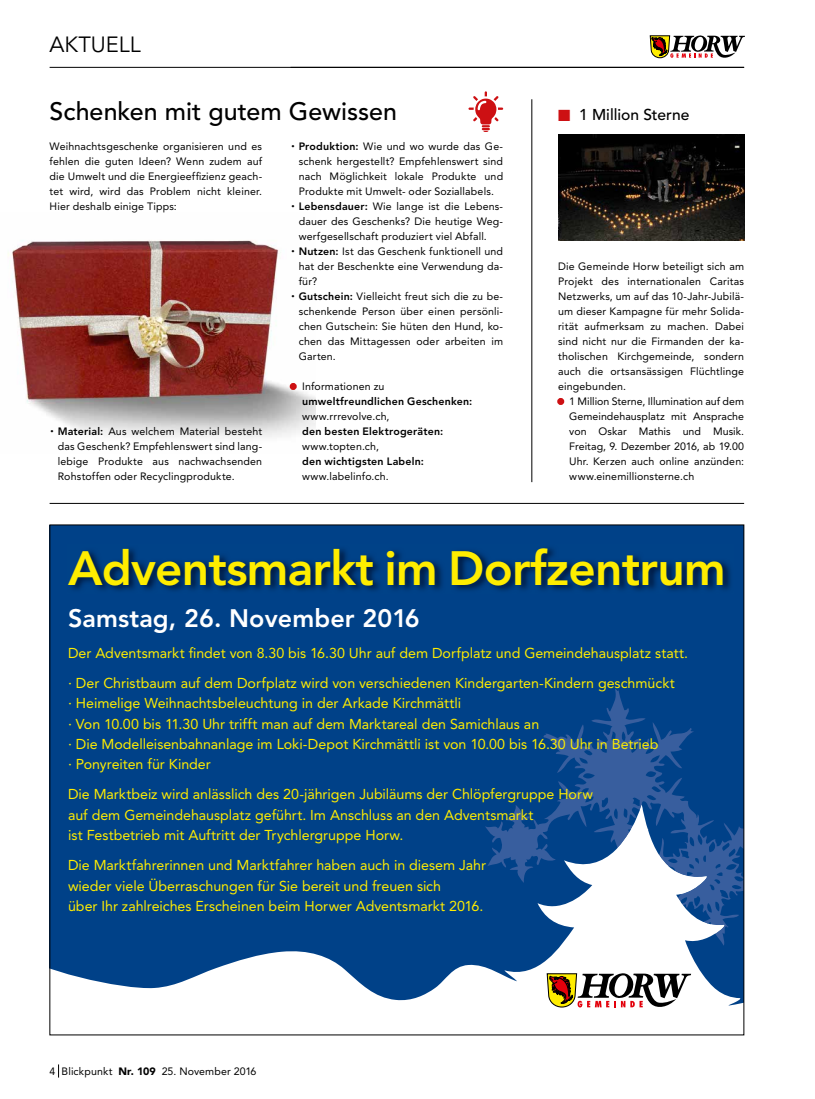
<style>
.page{position:relative;width:815px;height:1099px;background:#fff}
.page>*{position:absolute;margin:0;border:0;box-sizing:border-box;transform-origin:0 0}
.t1{font:800 47.75px "Avenir";letter-spacing:-.015em;color:#ffed00}
.t2{font:800 25.12px "Avenir";letter-spacing:.005em;color:#fff}
.t3{font:500 25px "Avenir";letter-spacing:.005em;color:#000}
.t4{font:21.88px "Avenir";color:#000}
.t5{font:500 15.62px "Avenir";color:#000}
.t6{font:14.25px/20.1px "Avenir";letter-spacing:-.005em;color:#ffed00}
.t7{font:10.62px/15px "Avenir";letter-spacing:.015em;color:#000;text-align:justify}
.t8{font:800 10.62px/15px "Avenir";letter-spacing:.02em;color:#000}
.s1{font-size:18.75px}
.s2{font-weight:800}
.s3{color:#cd1013}
.s4{font-weight:400}
.s5{font-weight:800;color:#cd1013}
.s6{font-weight:900}
</style>
<div class="page">
<svg style="left:650px;top:35px;width:94px;height:23px"></svg>
<hr style="left:50px;top:67px;width:694px;height:1px;background:#000">
<svg style="left:58px;top:1064px;width:1px;height:13px"></svg>
<hr style="left:749px;top:525px;width:1px;height:498px;background:#000">
<div style="left:50px;top:525px;width:694px;height:493px;background:#004188"></div>
<svg style="left:52px;top:945px;width:690px;height:73px;fill:#fff"></svg>
<svg style="left:485px;top:689px;width:257px;height:256px"></svg>
<svg style="left:618px;top:804px;width:107px;height:129px"></svg>
<svg style="left:547px;top:973px;width:144px;height:34px;background:#9f8e7c"></svg>
<img style="left:71px;top:548px;width:660px;height:43px">
<svg style="left:468px;top:91px;width:35px;height:41px"></svg>
<div style="left:557px;top:398px;width:7px;height:7px;border:3px solid #cd1013;border-radius:50%"></div>
<hr style="left:531px;top:99px;width:1px;height:383px;background:#000">
<img style="left:558px;top:135px;width:186px;height:105px">
<img style="left:8px;top:240px;width:307px;height:198px">
<div style="left:290px;top:383px;width:7px;height:7px;border:3px solid #cd1013;border-radius:50%"></div>
<hr style="left:50px;top:503px;width:694px;height:1px;background:#000">
<h3 class="t4" style="left:50px;top:32px;width:93px">AKTUELL</h3>
<h3 class="t3" style="left:50px;top:97px;width:349px">Schenken mit gutem Gewissen</h3>
<p class="t7" style="left:50px;top:139px;width:214px">Weihnachtsgeschenke organisieren und es fehlen die guten Ideen? Wenn zudem auf die Umwelt und die Energieeffizienz geach&shy;tet wird, wird das Problem nicht kleiner.<br>Hier deshalb einige Tipps:</p>
<p class="t7" style="left:58px;top:424px;width:206px;text-indent:-8px"><span class="s1">·</span> <span class="s2">Material:</span> Aus welchem Material besteht das Geschenk? Empfehlenswert sind lang&shy;lebige Produkte aus nachwachsenden Rohstoffen oder Recyclingprodukte.</p>
<p class="t7" style="left:291px;top:139px;width:214px"><span class="s1">·</span> <span class="s2">Produktion:</span> Wie und wo wurde das Ge-</p>
<p class="t7" style="left:299px;top:154px;width:206px">schenk hergestellt? Empfehlenswert sind</p>
<p class="t7" style="left:299px;top:169px;width:206px">nach Möglichkeit lokale Produkte und</p>
<p class="t7" style="left:299px;top:184px;width:197px">Produkte mit Umwelt- oder Soziallabels.</p>
<p class="t7" style="left:291px;top:199px;width:214px"><span class="s1">·</span> <span class="s2">Lebensdauer:</span> Wie lange ist die Lebens-</p>
<p class="t7" style="left:299px;top:214px;width:206px">dauer des Geschenks? Die heutige Weg-</p>
<p class="t7" style="left:299px;top:229px;width:190px">werfgesellschaft produziert viel Abfall.</p>
<p class="t7" style="left:291px;top:244px;width:214px"><span class="s1">·</span> <span class="s2">Nutzen:</span> Ist das Geschenk funktionell und</p>
<p class="t7" style="left:299px;top:259px;width:206px">hat der Beschenkte eine Verwendung da-</p>
<p class="t7" style="left:299px;top:274px;width:20px">für?</p>
<p class="t7" style="left:291px;top:289px;width:214px"><span class="s1">·</span> <span class="s2">Gutschein:</span> Vielleicht freut sich die zu be-</p>
<p class="t7" style="left:299px;top:304px;width:206px">schenkende Person über einen persönli-</p>
<p class="t7" style="left:299px;top:319px;width:206px">chen Gutschein: Sie hüten den Hund, ko-</p>
<p class="t7" style="left:299px;top:334px;width:206px">chen das Mittagessen oder arbeiten im</p>
<p class="t7" style="left:299px;top:349px;width:39px">Garten.</p>
<p class="t8" style="left:302px;top:379px;width:172px;text-indent:-12px"><span class="s3">•</span> <span class="s4">Informationen zu </span>umweltfreundlichen Geschenken:</p>
<p class="t7" style="left:302px;top:409px;width:89px">www.rrrevolve.ch,</p>
<p class="t8" style="left:302px;top:424px;width:143px">den besten Elektrogeräten:</p>
<p class="t7" style="left:302px;top:439px;width:78px">www.topten.ch,</p>
<p class="t8" style="left:302px;top:454px;width:123px">den wichtigsten Labeln:</p>
<p class="t7" style="left:302px;top:469px;width:88px">www.labelinfo.ch.</p>
<h3 class="t5" style="left:558px;top:106px;width:133px"><span class="s3">■</span> 1 Million Sterne</h3>
<p class="t7" style="left:558px;top:259px;width:188px">Die Gemeinde Horw beteiligt sich am Projekt des internationalen Caritas Netzwerks, um auf das 10-Jahr-Jubilä&shy;um dieser Kampagne für mehr Solida&shy;rität aufmerksam zu machen. Dabei sind nicht nur die Firmanden der ka&shy;tholischen Kirchgemeinde, sondern auch die ortsansässigen Flüchtlinge eingebunden.</p>
<p class="t7" style="left:569px;top:394px;width:176px;text-indent:-11px"><span class="s5">•</span> 1 Million Sterne, Illumination auf dem Gemeindehausplatz mit Ansprache von Oskar Mathis und Musik.<br>Freitag, 9. Dezember 2016, ab 19.00<br>Uhr. Kerzen auch online anzünden: www.einemillionsterne.ch</p>
<h1 class="t1" style="left:68px;top:540px;width:659px">Adventsmarkt im Dorfzentrum</h1>
<h2 class="t2" style="left:68px;top:603px;width:353px">Samstag, 26. November 2016</h2>
<h3 class="t6" style="left:68px;top:637px;width:622px;line-height:30.6px">Der Adventsmarkt findet von 8.30 bis 16.30 Uhr auf dem Dorfplatz und Gemeindehausplatz statt. · Der Christbaum auf dem Dorfplatz wird von verschiedenen Kindergarten-Kindern geschmückt</h3>
<p class="t6" style="left:68px;top:693px;width:592px">· Heimelige Weihnachtsbeleuchtung in der Arkade Kirchmättli<br>· Von 10.00 bis 11.30 Uhr trifft man auf dem Marktareal den Samichlaus an<br>· Die Modelleisenbahnanlage im Loki-Depot Kirchmättli ist von 10.00 bis 16.30 Uhr in Betrieb · Ponyreiten für Kinder</p>
<h3 class="t6" style="left:68px;top:784px;width:527px">Die Marktbeiz wird anlässlich des 20-jährigen Jubiläums der Chlöpfergruppe Horw auf dem Gemeindehausplatz geführt. Im Anschluss an den Adventsmarkt<br>ist Festbetrieb mit Auftritt der Trychlergruppe Horw.</h3>
<h3 class="t6" style="left:68px;top:855px;width:420px">Die Marktfahrerinnen und Marktfahrer haben auch in diesem Jahr wieder viele Überraschungen für Sie bereit und freuen sich<br>über Ihr zahlreiches Erscheinen beim Horwer Adventsmarkt 2016.</h3>
<p class="t7" style="left:50px;top:1063px;width:208px">4 Blickpunkt <span class="s6">Nr. 109</span> 25. November 2016</p>
</div>
